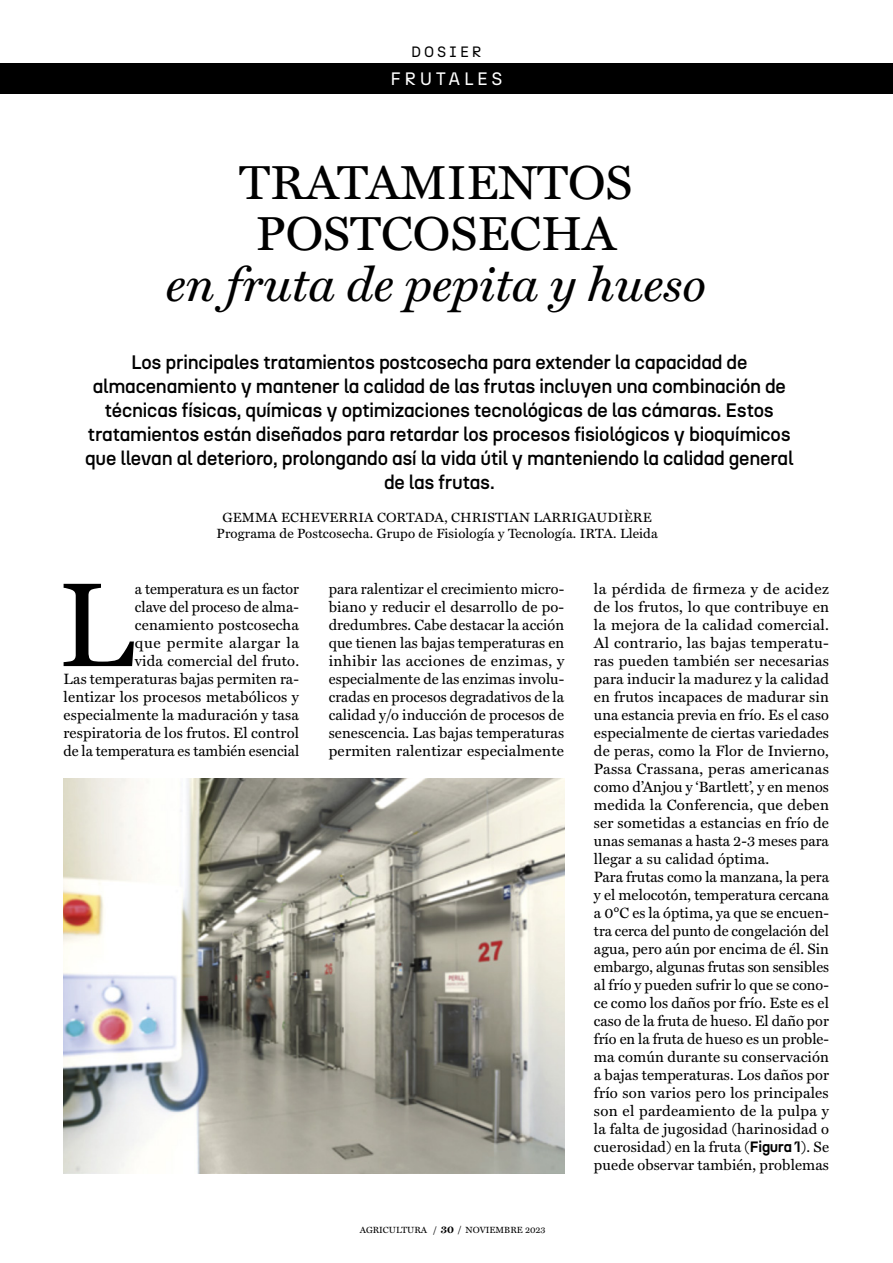
<style>
.page{position:relative;width:893px;height:1263px;background:#fff}
.page>*{position:absolute;margin:0;border:0;box-sizing:border-box;transform-origin:0 0}
.t1{font:120.45px "Miller Text";color:#000}
.t2{font:48px/51px "Miller Text";color:#000;text-align:center}
.t3{font:italic 48px "Miller Text";color:#000}
.t4{font:500 19.5px/24px "N27";letter-spacing:-.01em;color:#000;text-align:center}
.t5{font:18px "N27";letter-spacing:.2em;color:#fff}
.t6{font:15px/18px "Miller Text";letter-spacing:.01em;color:#000;text-align:right}
.t7{font:15px "N27";letter-spacing:.2em;color:#000}
.t8{font:13.5px/16.4px "Miller Text";letter-spacing:.01em;color:#000;text-align:center}
.t9{font:9px "Miller Text";color:#000}
.s1{font-family:"N27";font-weight:700}
.s2{font-weight:700}
.s3{font-weight:700;font-size:10.5px}
</style>
<div class="page">
<div style="left:0;top:63px;width:893px;height:31px;background:#000"></div>
<img style="left:64px;top:778px;width:500px;height:396px">
<p class="t7" style="left:411px;top:42px;width:72px">DOSIER</p>
<p class="t5" style="left:390px;top:67px;width:114px">FRUTALES</p>
<h2 class="t2" style="left:239px;top:153px;width:395px">TRATAMIENTOS<br>POSTCOSECHA</h2>
<h2 class="t3" style="left:166px;top:246px;width:542px">en fruta de pepita y hueso</h2>
<p class="t4" style="left:85px;top:350px;width:710px">Los principales tratamientos postcosecha para extender la capacidad de almacenamiento y mantener la calidad de las frutas incluyen una combinación de técnicas físicas, químicas y optimizaciones tecnológicas de las cámaras. Estos tratamientos están diseñados para retardar los procesos fisiológicos y bioquímicos que llevan al deterioro, prolongando así la vida útil y manteniendo la calidad general de las frutas.</p>
<p class="t8" style="left:217px;top:508px;width:443px">GEMMA ECHEVERRIA CORTADA, CHRISTIAN LARRIGAUDIÈRE<br>Programa de Postcosecha. Grupo de Fisiología y Tecnología. IRTA. Lleida</p>
<p class="t6" style="left:64px;top:579px;width:237px">a temperatura es un factor<br>clave del proceso de alma&shy;cenamiento postcosecha<br>que permite alargar la<br>vida comercial del fruto.<br>Las temperaturas bajas permiten ra&shy;lentizar los procesos metabólicos y especialmente la maduración y tasa respiratoria de los frutos. El control de la temperatura es también esencial</p>
<p class="t6" style="left:329px;top:579px;width:237px;text-align:justify">para ralentizar el crecimiento micro&shy;biano y reducir el desarrollo de po&shy;dredumbres. Cabe destacar la acción que tienen las bajas temperaturas en inhibir las acciones de enzimas, y especialmente de las enzimas involu&shy;cradas en procesos degradativos de la calidad y/o inducción de procesos de senescencia. Las bajas temperaturas permiten ralentizar especialmente</p>
<p class="t6" style="left:594px;top:579px;width:237px;text-align:left">la pérdida de firmeza y de acidez de los frutos, lo que contribuye en la mejora de la calidad comercial.<br>Al contrario, las bajas temperatu&shy;ras pueden también ser necesarias para inducir la madurez y la calidad en frutos incapaces de madurar sin una estancia previa en frío. Es el caso especialmente de ciertas variedades de peras, como la Flor de Invierno, Passa Crassana, peras americanas como d’Anjou y ‘Bartlett’, y en menos medida la Conferencia, que deben ser sometidas a estancias en frío de unas semanas a hasta 2-3 meses para llegar a su calidad óptima.<br>Para frutas como la manzana, la pera y el melocotón, temperatura cercana a 0°C es la óptima, ya que se encuen&shy;tra cerca del punto de congelación del agua, pero aún por encima de él. Sin embargo, algunas frutas son sensibles al frío y pueden sufrir lo que se cono&shy;ce como los daños por frío. Este es el caso de la fruta de hueso. El daño por frío en la fruta de hueso es un proble&shy;ma común durante su conservación a bajas temperaturas. Los daños por frío son varios pero los principales son el pardeamiento de la pulpa y la falta de jugosidad (harinosidad o cuerosidad) en la fruta (<span class="s1">Figura 1</span>). Se puede observar también, problemas</p>
<h1 class="t1" style="left:58px;top:530px;width:77px">L</h1>
<p class="t9" style="left:360px;top:1223px;width:187px">AGRICULTURA <span class="s2">/</span> <span class="s3">30</span> <span class="s2">/</span> NOVIEMBRE 2023</p>
</div>
